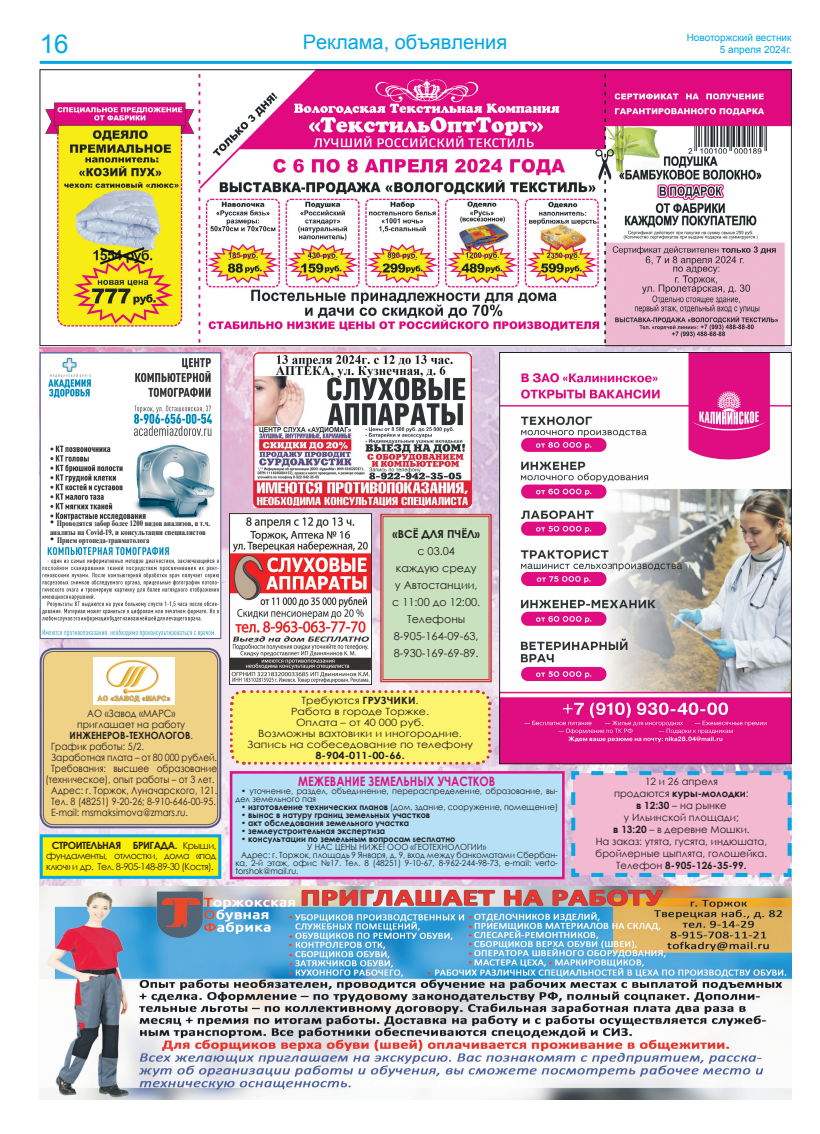
<style>
.page{position:relative;width:820px;height:1134px;background:#fff}
.page>*{position:absolute;margin:0;border:0;box-sizing:border-box;transform-origin:0 0}
.t1{font:26px "Arial";color:#00a7e4}
.t2{font:20px "Arial";color:#00a7e4}
.t3{font:700 13px "Century Gothic";color:#df1285;scale:.85 1}
.t4{font:11px/17px "Century Gothic";color:#231f20;text-align:center}
.t5{font:10px "Century Gothic";color:#231f20;scale:.89 1}
.t6{font:10px/12px "Century Gothic";color:#231f20;text-align:center}
.t7{font:10px/11px "Century Gothic";color:#231f20;text-align:center;scale:1.1 1}
.t8{font:10px/12px "Arial";color:#00a7e4;text-align:right}
.t9{font:10px "Century Gothic";color:#231f20;scale:.93 1}
.t10{font:700 10px "Century Gothic";letter-spacing:-.05em;color:#231f20}
.t11{font:700 10px "Century Gothic";color:#231f20;scale:.93 1}
.t12{font:9.5px/10.5px "Century Gothic";letter-spacing:-.05em;color:#231f20}
.t13{font:8.5px/8px "Century Gothic";color:#231f20;scale:.95 1}
.t14{font:700 8.5px "Century Gothic";color:#231f20;scale:.95 1}
.t15{font:700 8.3px/8.5px "Times New Roman";color:#231f20;scale:.8 1}
.s1{font-family:"Arial";font-weight:400;font-size:11.4px}
.s2{font-weight:400}
.s3{font-weight:400;font-size:9.5px}
.s4{font-weight:700}
.s5{font-size:5.9px}
</style>
<div class="page">
<img style="left:40px;top:346px;width:751px;height:540px">
<hr style="left:40px;top:61px;width:751px;height:3px;background:#00a7e4">
<img style="left:42px;top:354px;width:177px;height:283px">
<img style="left:42px;top:442px;width:177px;height:80px">
<hr style="left:42px;top:438px;width:177px;height:4px;background:#fff">
<div style="left:42px;top:522px;width:177px;height:8px;background:#fff"></div>
<div style="left:40px;top:352px;width:181px;height:287px;border:1px solid #525f96"></div>
<img style="left:40px;top:886px;width:751px;height:214px">
<div style="left:42px;top:650px;width:177px;height:176px;background:#f0d287;border-radius:12px"></div>
<div style="left:40px;top:648px;width:181px;height:180px;border:2px solid #55578c;border-radius:13px"></div>
<div style="left:43px;top:651px;width:175px;height:174px;border:1px solid #55578c;border-radius:10px"></div>
<img style="left:94px;top:657px;width:80px;height:47px">
<div style="left:40px;top:834px;width:181px;height:45px;background:#fcf004;border:3px solid #00a7e4"></div>
<img style="left:253px;top:352px;width:218px;height:155px">
<img style="left:45px;top:71px;width:744px;height:273px">
<div style="left:230px;top:771px;width:334px;height:108px;background:#b6e0f6;border:3px solid #df1285"></div>
<svg style="left:569px;top:769px;width:223px;height:110px"></svg>
<svg style="left:228px;top:513px;width:264px;height:253px"></svg>
<img style="left:501px;top:354px;width:288px;height:408px">
<div style="left:499px;top:352px;width:292px;height:412px;border:1px solid #231f20"></div>
<img style="left:612px;top:562px;width:76px;height:11px">
<p class="t1" style="left:40px;top:26px;width:30px">16</p>
<p class="t2" style="left:302px;top:28px;width:206px">Реклама, объявления</p>
<p class="t8" style="left:686px;top:32px;width:106px">Новоторжский вестник<br>5 апреля 2024г.</p>
<p class="t15" style="left:50px;top:519px;width:202px"><span class="s1">•</span> Проводятся забор более 1200 видов анализов, в т.ч. анализы на Covid-19, и консультации специалистов</p>
<p class="t15" style="left:50px;top:536px;width:126px"><span class="s1">•</span> Прием ортопеда-травматолога</p>
<p class="t9" style="left:87px;top:706px;width:96px">АО «Завод «МАРС»</p>
<p class="t9" style="left:77px;top:717px;width:117px">приглашает на работу</p>
<p class="t11" style="left:70px;top:728px;width:134px">ИНЖЕНЕРОВ-ТЕХНОЛОГОВ<span class="s2">.</span></p>
<p class="t5" style="left:51px;top:739px;width:106px">График работы: 5/2.</p>
<p class="t5" style="left:51px;top:750px;width:188px">Заработная плата – от 80 000 рублей.</p>
<p class="t5" style="left:51px;top:761px;width:188px">Требования: высшее образование</p>
<p class="t5" style="left:45px;top:772px;width:191px">(техническое), опыт работы – от 3 лет.</p>
<p class="t5" style="left:51px;top:783px;width:188px">Адрес: г. Торжок, Луначарского, 121.</p>
<p class="t5" style="left:51px;top:794px;width:186px">Тел. 8 (48251) 9-20-26; 8-910-646-00-95.</p>
<p class="t5" style="left:51px;top:805px;width:155px">E-mail: msmaksimova@zmars.ru.</p>
<p class="t10" style="left:52px;top:837px;width:166px">СТРОИТЕЛЬНАЯ БРИГАДА. <span class="s3">Крыши,</span></p>
<p class="t12" style="left:46px;top:850px;width:172px">фундаменты, отмостки, дома «под ключ» и др. Тел. 8-905-148-89-30 (Костя).</p>
<p class="t4" style="left:392px;top:526px;width:90px"><span class="s4">«ВСЁ ДЛЯ ПЧЁЛ» </span>с 03.04<br>каждую среду у Автостанции, с 11:00 до 12:00.<br>Телефоны<br>8-905-164-09-63,<br>8-930-169-69-89.</p>
<p class="t7" style="left:247px;top:695px;width:207px">Требуются <span class="s4">ГРУЗЧИКИ</span>.<br>Работа в городе Торжке.<br>Оплата – от 40 000 руб.<br>Возможны вахтовики и иногородние.<br>Запись на собеседование по телефону<br><span class="s4">8-904-011-00-66.</span></p>
<p class="t3" style="left:298px;top:771px;width:233px">МЕЖЕВАНИЕ ЗЕМЕЛЬНЫХ УЧАСТКОВ</p>
<p class="t13" style="left:235px;top:786px;width:341px;text-indent:6px">• уточнение, раздел, объединение, перераспределение, образование, вы&shy;дел земельного пая</p>
<p class="t13" style="left:241px;top:802px;width:335px">• <span class="s4">изготовление технических планов</span> (дом, здание, сооружение, помещение)</p>
<p class="t14" style="left:241px;top:808px;width:200px"><span class="s2">•</span> вынос в натуру границ земельных участков</p>
<p class="t14" style="left:241px;top:816px;width:178px"><span class="s2">•</span> акт обследования земельного участка</p>
<p class="t14" style="left:241px;top:824px;width:153px"><span class="s2">•</span> землеустроительная экспертиза</p>
<p class="t14" style="left:241px;top:832px;width:227px"><span class="s2">•</span> консультации по земельным вопросам <span class="s5">б</span>есплатно</p>
<p class="t13" style="left:307px;top:842px;width:190px">У НАС ЦЕНЫ НИЖЕ! ООО «ГЕОТЕХНОЛОГИИ»</p>
<p class="t13" style="left:241px;top:850px;width:335px">Адрес: г. Торжок, площадь 9 Января, д. 9, вход между банкоматами Сбербан-</p>
<p class="t13" style="left:235px;top:858px;width:341px">ка, 2-й этаж, офис №17. Тел. 8 (48251) 9-10-67, 8-962-244-98-73, e-mail: verto-</p>
<p class="t13" style="left:235px;top:866px;width:68px">torshok@mail.ru.</p>
<p class="t6" style="left:595px;top:775px;width:173px">12 и 26 апреля<br>продаются <span class="s4">куры-молодки</span>:<br><span class="s4">в 12:30</span> – на рынке<br>у Ильинской площади;<br><span class="s4">в 13:20</span> – в деревне Мошки.<br>На заказ: утята, гусята, индюшата, бройлерные цыплята, голошейка.<br>Телефон <span class="s4">8-905-126-35-99.</span></p>
</div>
